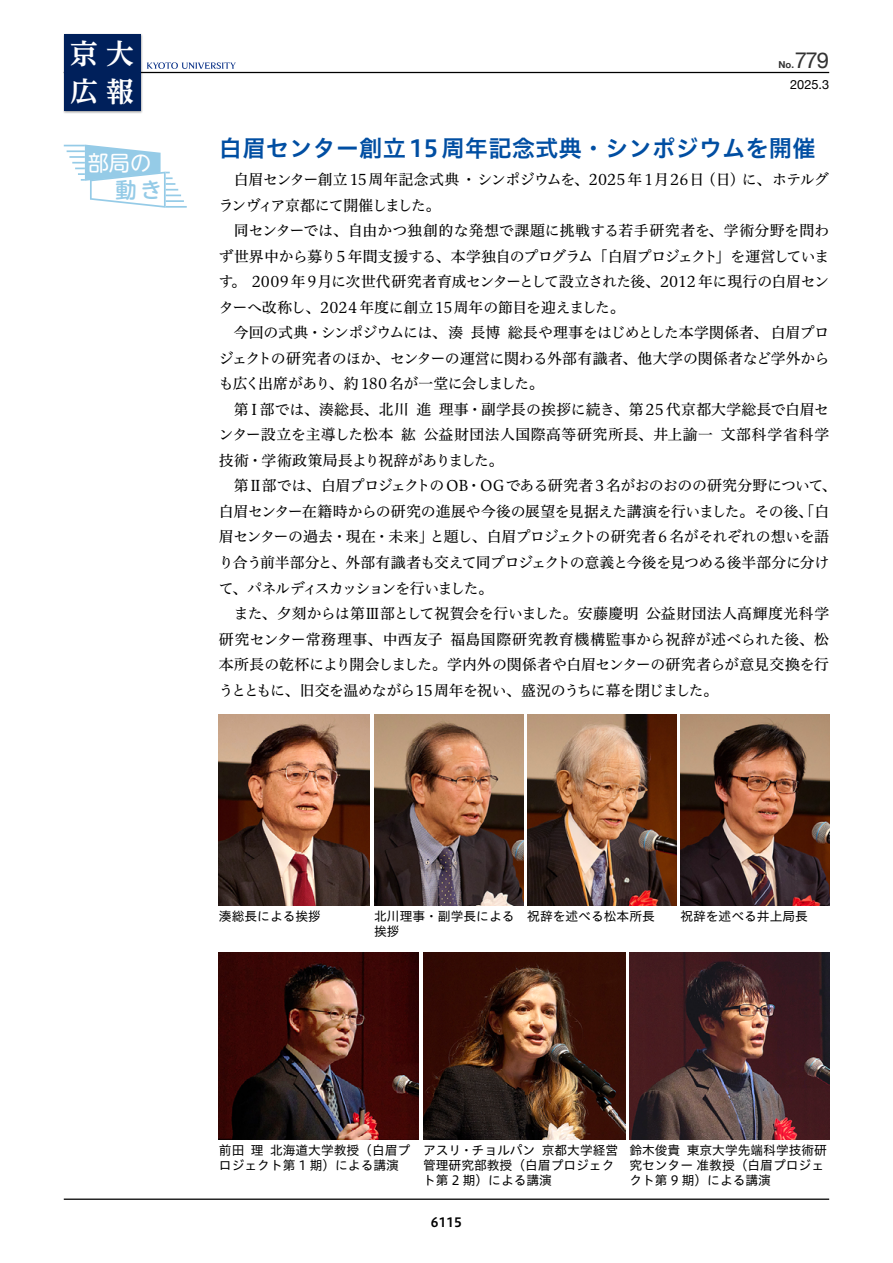
<style>
.page{position:relative;width:893px;height:1263px;background:#fff}
.page>*{position:absolute;margin:0;border:0;box-sizing:border-box;transform-origin:0 0}
.t1{font:700 27.75px/38.2px "UD Reimin Pro";color:#fff}
.t2{font:23.4px "Hiragino UD Sans Std W6";color:#004ea2}
.t3{font:22.05px "Helvetica Neue";color:#333}
.t4{font:21.3px "UD Shin M Go Pro";color:#fff}
.t5{font:500 21.3px "UD Shin M Go Pro";color:#95cbe7}
.t6{font:14.85px/25.5px "Hiragino UD Serif Std N W4";letter-spacing:-.025em;color:#000;text-align:justify}
.t7{font:12.75px/14.9px "Hiragino UD Sans Std W4";color:#000}
.t8{font:12.75px "Helvetica Neue";color:#000}
.t9{font:12.75px "Hiragino UD Sans Std W6";color:#000}
.t10{font:700 9.6px "Helvetica Neue";color:#333}
</style>
<div class="page">
<hr style="left:64px;top:1198px;width:765px;height:2px;background:#000">
<hr style="left:64px;top:72px;width:765px;height:1px;background:#000">
<hr style="left:166px;top:206px;width:21px;height:2px;background:#95cbe7">
<svg style="left:64px;top:145px;width:120px;height:63px"></svg>
<div style="left:63px;top:33px;width:80px;height:81px;background:#000;opacity:.4"></div>
<div style="left:64px;top:34px;width:76px;height:77px;background:#00205b"></div>
<svg style="left:147px;top:62px;width:89px;height:7px"></svg>
<img style="left:219px;top:714px;width:151px;height:192px">
<img style="left:374px;top:714px;width:149px;height:192px">
<img style="left:680px;top:714px;width:149px;height:192px">
<img style="left:527px;top:714px;width:149px;height:192px">
<img style="left:219px;top:952px;width:200px;height:188px">
<img style="left:423px;top:952px;width:202px;height:188px">
<img style="left:629px;top:952px;width:200px;height:188px">
<h1 class="t1" style="left:70px;top:34px;width:65px">京大広報</h1>
<h3 class="t4" style="left:88px;top:146px;width:65px">部局の</h3>
<h3 class="t5" style="left:115px;top:172px;width:48px">動 き</h3>
<p class="t10" style="left:778px;top:57px;width:17px">No.</p>
<h3 class="t3" style="left:795px;top:45px;width:36px">779</h3>
<p class="t8" style="left:790px;top:75px;width:41px">2025.3</p>
<h2 class="t2" style="left:219px;top:130px;width:598px">白眉センター創立 15周年記念式典・シンポジウムを開催</h2>
<p class="t6" style="left:219px;top:166px;width:612px;text-indent:15px">白眉センター創立15周年記念式典・シンポジウムを、2025 年1月26日（日）に、ホテルグランヴィア京都にて開催しました。</p>
<p class="t6" style="left:219px;top:217px;width:612px;text-indent:15px">同センターでは、自由かつ独創的な発想で課題に挑戦する若手研究者を、学術分野を問わず世界中から募り5 年間支援する、本学独自のプログラム「白眉プロジェクト」を運営しています。 2009 年9月に次世代研究者育成センターとして設立された後、2012 年に現行の白眉センターへ改称し、2024 年度に創立15周年の節目を迎えました。</p>
<p class="t6" style="left:219px;top:319px;width:612px;text-indent:15px">今回の式典・シンポジウムには、湊 長博 総長や理事をはじめとした本学関係者、白眉プロジェクトの研究者のほか、センターの運営に関わる外部有識者、他大学の関係者など学外からも広く出席があり、約 180 名が一堂に会しました。</p>
<p class="t6" style="left:219px;top:396px;width:612px;text-indent:15px">第Ⅰ部では、湊総長、北川 進 理事・副学長の挨拶に続き、第25 代京都大学総長で白眉センター設立を主導した松本 紘 公益財団法人国際高等研究所長、井上諭一 文部科学省科学技術・学術政策局長より祝辞がありました。</p>
<p class="t6" style="left:219px;top:472px;width:619px;text-align:left;text-indent:15px">第Ⅱ部では、白眉プロジェクトのOB・OGである研究者3 名がおのおのの研究分野について、白眉センター在籍時からの研究の進展や今後の展望を見据えた講演を行いました。その後、「白眉センターの過去・現在・未来」と題し、白眉プロジェクトの研究者 6 名がそれぞれの想いを語り合う前半部分と、外部有識者も交えて同プロジェクトの意義と今後を見つめる後半部分に分けて、パネルディスカッションを行いました。</p>
<p class="t6" style="left:219px;top:600px;width:612px;text-indent:15px">また、夕刻からは第Ⅲ部として祝賀会を行いました。安藤慶明 公益財団法人高輝度光科学研究センター常務理事、中西友子 福島国際研究教育機構監事から祝辞が述べられた後、松本所長の乾杯により開会しました。学内外の関係者や白眉センターの研究者らが意見交換を行うとともに、旧交を温めながら15周年を祝い、盛況のうちに幕を閉じました。</p>
<p class="t7" style="left:219px;top:908px;width:104px">湊総長による挨拶</p>
<p class="t7" style="left:374px;top:908px;width:142px">北川理事・副学長による挨拶</p>
<p class="t7" style="left:527px;top:908px;width:129px">祝辞を述べる松本所長</p>
<p class="t7" style="left:680px;top:908px;width:129px">祝辞を述べる井上局長</p>
<p class="t7" style="left:219px;top:1142px;width:193px">前田 理 北海道大学教授（白眉プロジェクト第 1 期）による講演</p>
<p class="t7" style="left:423px;top:1142px;width:197px">アスリ・チョルパン 京都大学経営管理研究部教授（白眉プロジェクト第 2 期）による講演</p>
<p class="t7" style="left:629px;top:1142px;width:199px">鈴木俊貴 東京大学先端科学技術研究センター 准教授（白眉プロジェクト第 9 期）による講演</p>
<p class="t9" style="left:431px;top:1213px;width:33px">6115</p>
</div>
